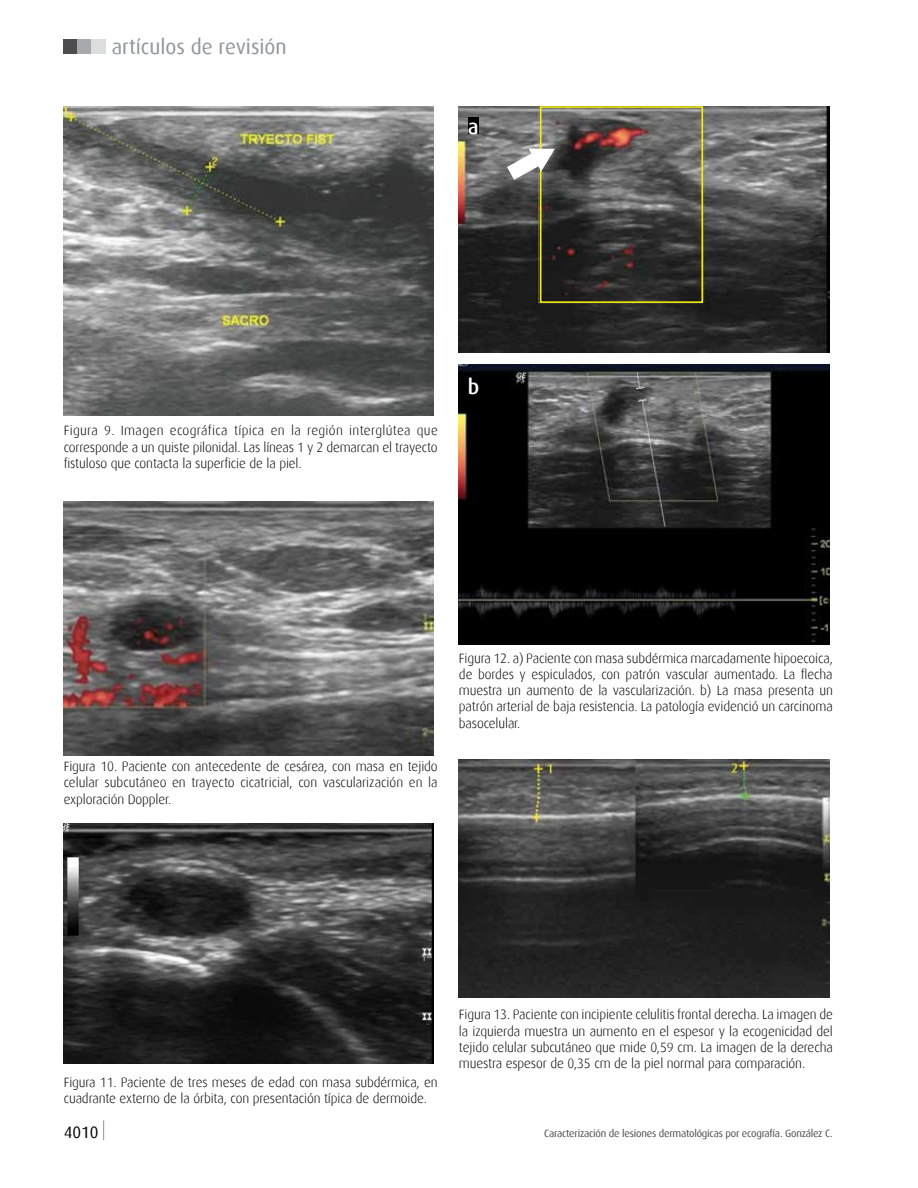
<style>
.page{position:relative;width:918px;height:1188px;background:#fff}
.page>*{position:absolute;margin:0;border:0;box-sizing:border-box;transform-origin:0 0}
.t1{font:21px "Dax";color:#939598}
.t2{font:500 21px "Dax";color:#fff}
.t3{font:16.5px "Dax";color:#000}
.t4{font:300 13.5px/16.2px "Dax";letter-spacing:-.01em;color:#000;text-align:justify}
.t5{font:10.5px "Dax";letter-spacing:-.02em;color:#4d4d4f}
</style>
<div class="page">
<svg style="left:103px;top:1120px;width:1px;height:20px"></svg>
<div style="left:64px;top:40px;width:14px;height:14px;background:#4d4d4f"></div>
<div style="left:78px;top:40px;width:14px;height:14px;background:#a7a9ac"></div>
<div style="left:92px;top:40px;width:14px;height:14px;background:#dcddde"></div>
<img style="left:64px;top:106px;width:370px;height:309px">
<img style="left:64px;top:501px;width:370px;height:254px">
<img style="left:64px;top:824px;width:370px;height:239px">
<img style="left:459px;top:106px;width:370px;height:247px">
<div style="left:540px;top:106px;width:163px;height:197px;border:2px solid #fff200"></div>
<img style="left:459px;top:364px;width:370px;height:281px">
<img style="left:459px;top:759px;width:370px;height:239px">
<div style="left:468px;top:118px;width:11px;height:16px;background:#000"></div>
<div style="left:468px;top:378px;width:12px;height:16px;background:#000"></div>
<svg style="left:507px;top:148px;width:48px;height:32px"></svg>
<h1 class="t1" style="left:112px;top:35px;width:176px">artículos de revisión</h1>
<h1 class="t2" style="left:468px;top:115px;width:12px">a</h1>
<p class="t4" style="left:64px;top:423px;width:376px">Figura 9. Imagen ecográfica típica en la región interglútea que corresponde a un quiste pilonidal. Las líneas 1 y 2 demarcan el trayecto fistuloso que contacta la superficie de la piel.</p>
<h1 class="t2" style="left:468px;top:375px;width:13px">b</h1>
<p class="t4" style="left:64px;top:759px;width:375px">Figura 10. Paciente con antecedente de cesárea, con masa en tejido celular subcutáneo en trayecto cicatricial, con vascularización en la exploración Doppler.</p>
<p class="t4" style="left:459px;top:650px;width:375px">Figura 12. a) Paciente con masa subdérmica marcadamente hipoecoica, de bordes y espiculados, con patrón vascular aumentado. La flecha muestra un aumento de la vascularización. b) La masa presenta un patrón arterial de baja resistencia. La patología evidenció un carcinoma basocelular.</p>
<p class="t4" style="left:64px;top:1074px;width:376px">Figura 11. Paciente de tres meses de edad con masa subdérmica, en cuadrante externo de la órbita, con presentación típica de dermoide.</p>
<p class="t4" style="left:459px;top:1007px;width:376px">Figura 13. Paciente con incipiente celulitis frontal derecha. La imagen de la izquierda muestra un aumento en el espesor y la ecogenicidad del tejido celular subcutáneo que mide 0,59 cm. La imagen de la derecha muestra espesor de 0,35 cm de la piel normal para comparación.</p>
<p class="t3" style="left:64px;top:1123px;width:36px">4010</p>
<p class="t5" style="left:544px;top:1127px;width:290px">Caracterización de lesiones dermatológicas por ecografía. González C.</p>
</div>
